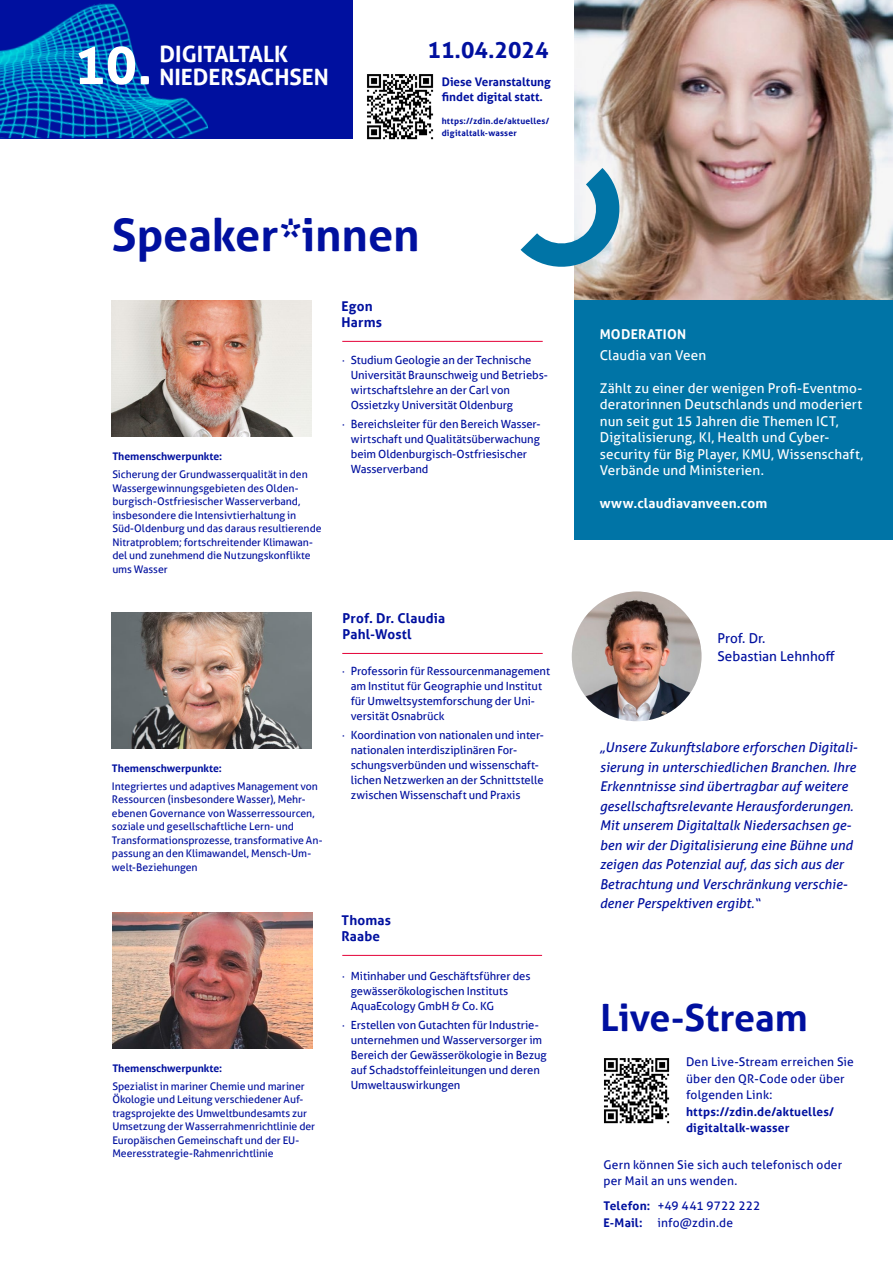
<style>
.page{position:relative;width:893px;height:1263px;background:#fff}
.page>*{position:absolute;margin:0;border:0;box-sizing:border-box;transform-origin:0 0}
.t1{font:700 52.5px "Aller";color:#fff}
.t2{font:700 45px "Aller";color:#00109f}
.t3{font:700 37.5px "Aller";color:#00109f}
.t4{font:700 22.5px/22.8px "Aller";color:#fff}
.t5{font:700 22.5px "Aller";color:#00109f}
.t6{font:italic 13.5px/19.5px "Aller";color:#00109f}
.t7{font:13.5px/16.5px "Aller";letter-spacing:.01em;color:#fff}
.t8{font:700 13.5px/16.5px "Aller";letter-spacing:.01em;color:#00109f}
.t9{font:700 13.5px "Aller";letter-spacing:.015em;color:#fff}
.t10{font:13.5px/18px "Aller";color:#00109f}
.t11{font:12px/16.5px "Aller";letter-spacing:.015em;color:#00109f}
.t12{font:700 12px/16.5px "Aller";letter-spacing:.015em;color:#00109f}
.t13{font:700 11.7px/15.1px "Aller";color:#00109f}
.t14{font:11.25px/15px "Aller";letter-spacing:-.01em;color:#00109f}
.t15{font:10.5px/13.5px "Aller";letter-spacing:-.005em;color:#00109f}
.t16{font:700 10.5px "Aller";letter-spacing:-.005em;color:#00109f}
.t17{font:700 8.55px/12px "Aller";letter-spacing:.025em;color:#00109f}
.s1{font-weight:700}
</style>
<div class="page">
<img style="left:574px;top:0;width:319px;height:300px">
<svg style="left:521px;top:168px;width:104px;height:104px"></svg>
<div style="left:574px;top:300px;width:319px;height:239px;background:#0074a6"></div>
<img style="left:572px;top:591px;width:129px;height:130px;border-radius:65px">
<img style="left:112px;top:300px;width:200px;height:136px">
<hr style="left:342px;top:341px;width:201px;height:1px;background:#e40037">
<hr style="left:342px;top:653px;width:201px;height:1px;background:#e40037">
<hr style="left:342px;top:955px;width:200px;height:1px;background:#e40037">
<img style="left:112px;top:912px;width:200px;height:136px">
<img style="left:112px;top:612px;width:200px;height:136px">
<img style="left:604px;top:1058px;width:66px;height:66px">
<div style="left:0;top:0;width:353px;height:138px;background:#00109f"></div>
<img style="left:0;top:3px;width:209px;height:135px">
<img style="left:367px;top:74px;width:67px;height:66px">
<h1 class="t1" style="left:74px;top:33px;width:80px">10.</h1>
<h3 class="t4" style="left:159px;top:42px;width:171px">DIGITALTALK<br>NIEDERSACHSEN</h3>
<h3 class="t5" style="left:427px;top:36px;width:123px">11.04.2024</h3>
<p class="t17" style="left:442px;top:115px;width:109px">https://zdin.de/aktuelles/ digitaltalk-wasser</p>
<p class="t13" style="left:442px;top:74px;width:110px">Diese Veranstaltung findet digital statt.</p>
<h2 class="t2" style="left:112px;top:207px;width:309px">Speaker*innen</h2>
<p class="t16" style="left:112px;top:450px;width:111px">Themenschwerpunkte:</p>
<p class="t15" style="left:112px;top:467px;width:211px">Sicherung der Grundwasserqualität in den Wassergewinnungsgebieten des Olden&shy;burgisch-Ostfriesischer Wasserverband, insbesondere die Intensivtierhaltung in Süd-Oldenburg und das daraus resultierende Nitratproblem; fortschreitender Klimawan&shy;del und zunehmend die Nutzungskonflikte ums Wasser</p>
<p class="t16" style="left:112px;top:762px;width:111px">Themenschwerpunkte:</p>
<p class="t15" style="left:112px;top:779px;width:212px">Integriertes und adaptives Management von Ressourcen (insbesondere Wasser), Mehr&shy;ebenen Governance von Wasserressourcen, soziale und gesellschaftliche Lern- und Transformationsprozesse, transformative An&shy;passung an den Klimawandel, Mensch-Um&shy;welt-Beziehungen</p>
<p class="t16" style="left:112px;top:1062px;width:111px">Themenschwerpunkte:</p>
<p class="t15" style="left:112px;top:1079px;width:204px">Spezialist in mariner Chemie und mariner Ökologie und Leitung verschiedener Auf&shy;tragsprojekte des Umweltbundesamts zur Umsetzung der Wasserrahmenrichtlinie der Europäischen Gemeinschaft und der EU-Meeresstrategie-Rahmenrichtlinie</p>
<p class="t8" style="left:342px;top:298px;width:42px">Egon<br>Harms</p>
<p class="t14" style="left:351px;top:352px;width:199px;text-indent:-9px">· Studium Geologie an der Technische Universität Braunschweig und Betriebs&shy;wirtschaftslehre an der Carl von Ossietzky Universität Oldenburg</p>
<p class="t14" style="left:351px;top:416px;width:191px;text-indent:-9px">· Bereichsleiter für den Bereich Wasser&shy;wirtschaft und Qualitätsüberwachung beim Oldenburgisch-Ostfriesischer Wasserverband</p>
<p class="t8" style="left:343px;top:610px;width:104px">Prof. Dr. Claudia<br>Pahl-Wostl</p>
<p class="t14" style="left:351px;top:664px;width:201px;text-indent:-9px">· Professorin für Ressourcenmanagement am Institut für Geographie und Institut für Umweltsystemforschung der Uni&shy;versität Osnabrück</p>
<p class="t14" style="left:351px;top:728px;width:195px;text-indent:-9px">· Koordination von nationalen und inter&shy;nationalen interdisziplinären For&shy;schungsverbünden und wissenschaft&shy;lichen Netzwerken an der Schnittstelle zwischen Wissenschaft und Praxis</p>
<p class="t8" style="left:342px;top:912px;width:51px">Thomas<br>Raabe</p>
<p class="t14" style="left:351px;top:968px;width:181px;text-indent:-9px">· Mitinhaber und Geschäftsführer des gewässerökologischen Instituts<br>AquaEcology GmbH &amp; Co. KG</p>
<p class="t14" style="left:351px;top:1018px;width:197px;text-indent:-9px">· Erstellen von Gutachten für Industrie&shy;unternehmen und Wasserversorger im Bereich der Gewässerökologie in Bezug auf Schadstoffeinleitungen und deren Umweltauswirkungen</p>
<p class="t9" style="left:600px;top:326px;width:88px">MODERATION</p>
<p class="t7" style="left:600px;top:347px;width:108px">Claudia van Veen</p>
<p class="t7" style="left:600px;top:380px;width:265px">Zählt zu einer der wenigen Profi-Eventmo&shy;deratorinnen Deutschlands und moderiert nun seit gut 15 Jahren die Themen ICT, Digitalisierung, KI, Health und Cyber&shy;security für Big Player, KMU, Wissenschaft, Verbände und Ministerien.</p>
<p class="t9" style="left:600px;top:495px;width:169px">www.claudiavanveen.com</p>
<p class="t10" style="left:718px;top:630px;width:119px">Prof. Dr.<br>Sebastian Lehnhoff</p>
<p class="t6" style="left:600px;top:738px;width:259px">„Unsere Zukunftslabore erforschen Digitali&shy;sierung in unterschiedlichen Branchen. Ihre Erkenntnisse sind übertragbar auf weitere gesellschaftsrelevante Herausforderungen.<br>Mit unserem Digitaltalk Niedersachsen ge&shy;ben wir der Digitalisierung eine Bühne und zeigen das Potenzial auf, das sich aus der Betrachtung und Verschränkung verschie&shy;dener Perspektiven ergibt.“</p>
<h3 class="t3" style="left:600px;top:994px;width:209px">Live-Stream</h3>
<p class="t11" style="left:686px;top:1054px;width:169px">Den Live-Stream erreichen Sie über den QR-Code oder über folgenden Link:</p>
<p class="t12" style="left:686px;top:1103px;width:150px">https://zdin.de/aktuelles/ digitaltalk-wasser</p>
<p class="t11" style="left:603px;top:1156px;width:240px">Gern können Sie sich auch telefonisch oder per Mail an uns wenden.</p>
<p class="t11" style="left:603px;top:1198px;width:158px"><span class="s1">Telefon:</span> +49 441 9722 222<br><span class="s1">E-Mail:</span> info@zdin.de</p>
</div>
